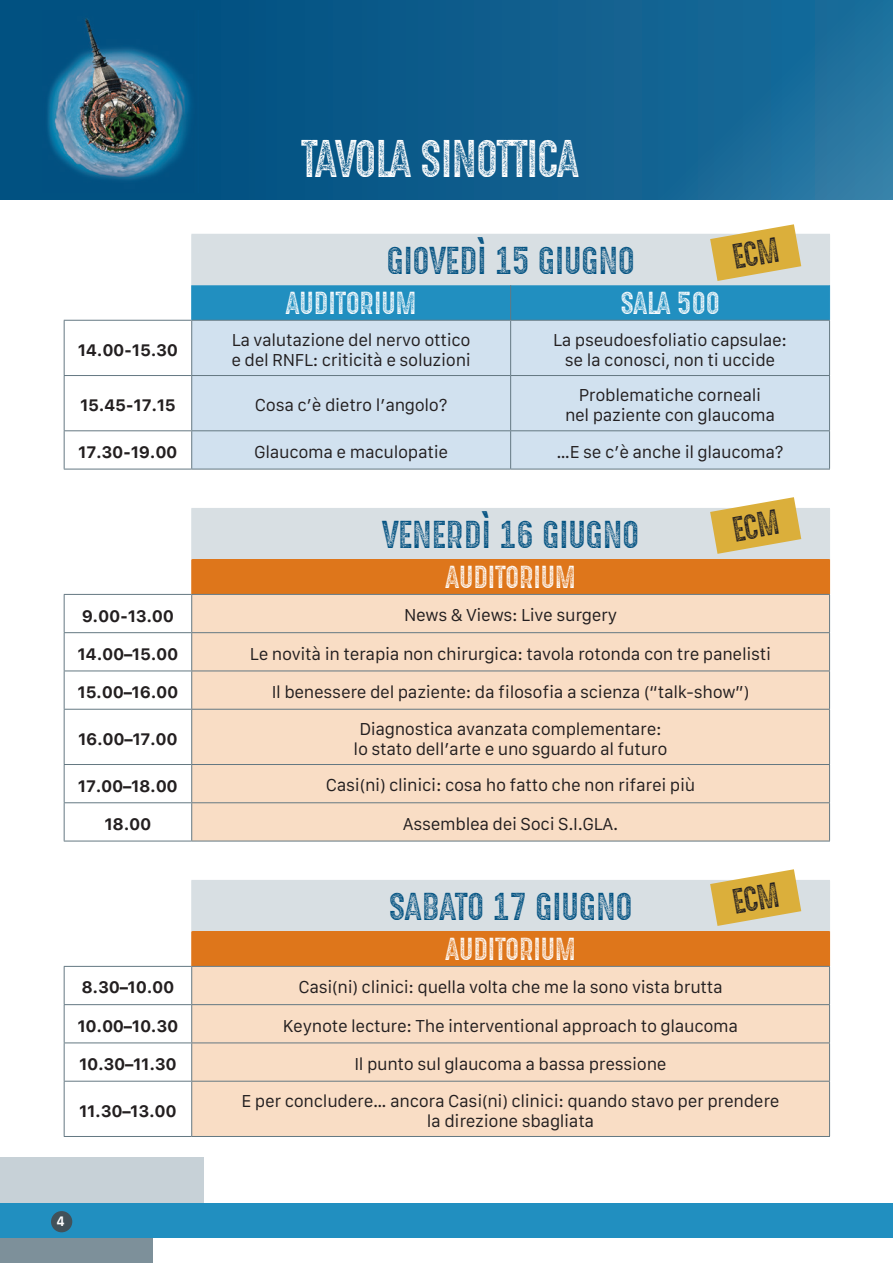
<style>
.page{position:relative;width:893px;height:1263px;background:#fff}
.page>*{position:absolute;margin:0;border:0;box-sizing:border-box;transform-origin:0 0}
.t1{font:45px "Gotcha Gothic Stamp";letter-spacing:-.02em;color:#fff;scale:.95 1}
.t2{font:33px "Gotcha Gothic Stamp";color:#015181}
.t3{font:27px "Gotcha Gothic Stamp";color:#fff}
.t4{font:16.5px/19.8px "Galvji";letter-spacing:-.02em;color:#231f20;text-align:center}
.t5{font:700 16.5px "Galvji";letter-spacing:-.02em;color:#231f20}
.t6{font:700 13.5px "Galvji";color:#fff;scale:.9 1}
</style>
<div class="page">
<div style="left:0;top:1199px;width:153px;height:64px;background:#7d909a"></div>
<div style="left:0;top:1157px;width:204px;height:46px;background:#c7d1d7"></div>
<div style="left:0;top:1203px;width:893px;height:34px;background:#218fc0"></div>
<div style="left:51px;top:1211px;width:21px;height:21px;background:#425159;border-radius:50%"></div>
<div style="left:204px;top:0;width:689px;height:199px;background:linear-gradient(to right,#014f80,#22729f)"></div>
<div style="left:0;top:0;width:204px;height:199px;background:#015181"></div>
<img style="left:48px;top:18px;width:142px;height:162px">
<div style="left:192px;top:321px;width:637px;height:148px;background:#d1e1ef"></div>
<hr style="left:64px;top:320px;width:128px;height:1px;background:#647882">
<hr style="left:64px;top:321px;width:1px;height:54px;background:#647882">
<hr style="left:192px;top:320px;width:319px;height:1px;background:#647882">
<hr style="left:191px;top:321px;width:1px;height:54px;background:#647882">
<hr style="left:511px;top:320px;width:319px;height:1px;background:#647882">
<hr style="left:510px;top:321px;width:1px;height:54px;background:#647882">
<hr style="left:829px;top:321px;width:1px;height:54px;background:#647882">
<hr style="left:64px;top:375px;width:128px;height:1px;background:#647882">
<hr style="left:64px;top:376px;width:1px;height:54px;background:#647882">
<hr style="left:192px;top:375px;width:319px;height:1px;background:#647882">
<hr style="left:191px;top:376px;width:1px;height:54px;background:#647882">
<hr style="left:511px;top:375px;width:319px;height:1px;background:#647882">
<hr style="left:510px;top:376px;width:1px;height:54px;background:#647882">
<hr style="left:829px;top:376px;width:1px;height:54px;background:#647882">
<hr style="left:64px;top:430px;width:128px;height:1px;background:#647882">
<hr style="left:64px;top:431px;width:1px;height:38px;background:#647882">
<hr style="left:192px;top:430px;width:319px;height:1px;background:#647882">
<hr style="left:191px;top:431px;width:1px;height:38px;background:#647882">
<hr style="left:511px;top:430px;width:319px;height:1px;background:#647882">
<hr style="left:510px;top:431px;width:1px;height:38px;background:#647882">
<hr style="left:829px;top:431px;width:1px;height:38px;background:#647882">
<hr style="left:64px;top:469px;width:128px;height:1px;background:#647882">
<hr style="left:192px;top:469px;width:319px;height:1px;background:#647882">
<hr style="left:511px;top:469px;width:319px;height:1px;background:#647882">
<hr style="left:191px;top:234px;width:320px;height:1px;background:#d8dfe3">
<hr style="left:191px;top:235px;width:1px;height:50px;background:#d8dfe3">
<hr style="left:191px;top:285px;width:1px;height:35px;background:#218fc0">
<div style="left:192px;top:508px;width:638px;height:51px;background:#d8dfe3"></div>
<div style="left:192px;top:559px;width:638px;height:35px;background:#de761b"></div>
<div style="left:192px;top:595px;width:637px;height:246px;background:#f9ddc5"></div>
<hr style="left:64px;top:594px;width:128px;height:1px;background:#647882">
<hr style="left:64px;top:595px;width:1px;height:37px;background:#647882">
<hr style="left:192px;top:594px;width:638px;height:1px;background:#647882">
<hr style="left:191px;top:595px;width:1px;height:37px;background:#647882">
<hr style="left:829px;top:595px;width:1px;height:37px;background:#647882">
<hr style="left:64px;top:632px;width:128px;height:1px;background:#647882">
<hr style="left:64px;top:633px;width:1px;height:37px;background:#647882">
<hr style="left:192px;top:632px;width:638px;height:1px;background:#647882">
<hr style="left:191px;top:633px;width:1px;height:37px;background:#647882">
<hr style="left:829px;top:633px;width:1px;height:37px;background:#647882">
<hr style="left:64px;top:670px;width:128px;height:1px;background:#647882">
<hr style="left:64px;top:671px;width:1px;height:38px;background:#647882">
<hr style="left:192px;top:670px;width:638px;height:1px;background:#647882">
<hr style="left:191px;top:671px;width:1px;height:38px;background:#647882">
<hr style="left:829px;top:671px;width:1px;height:38px;background:#647882">
<hr style="left:64px;top:709px;width:128px;height:1px;background:#647882">
<hr style="left:64px;top:710px;width:1px;height:54px;background:#647882">
<hr style="left:192px;top:709px;width:638px;height:1px;background:#647882">
<hr style="left:191px;top:710px;width:1px;height:54px;background:#647882">
<hr style="left:829px;top:710px;width:1px;height:54px;background:#647882">
<hr style="left:64px;top:764px;width:128px;height:1px;background:#647882">
<hr style="left:64px;top:765px;width:1px;height:37px;background:#647882">
<hr style="left:192px;top:764px;width:638px;height:1px;background:#647882">
<hr style="left:191px;top:765px;width:1px;height:37px;background:#647882">
<hr style="left:829px;top:765px;width:1px;height:37px;background:#647882">
<hr style="left:64px;top:802px;width:128px;height:1px;background:#647882">
<hr style="left:64px;top:803px;width:1px;height:38px;background:#647882">
<hr style="left:192px;top:802px;width:638px;height:1px;background:#647882">
<hr style="left:191px;top:803px;width:1px;height:38px;background:#647882">
<hr style="left:829px;top:803px;width:1px;height:38px;background:#647882">
<hr style="left:64px;top:841px;width:128px;height:1px;background:#647882">
<hr style="left:192px;top:841px;width:638px;height:1px;background:#647882">
<hr style="left:191px;top:508px;width:639px;height:1px;background:#d8dfe3">
<hr style="left:191px;top:509px;width:1px;height:50px;background:#d8dfe3">
<hr style="left:191px;top:559px;width:1px;height:35px;background:#de761b">
<div style="left:192px;top:880px;width:638px;height:51px;background:#d8dfe3"></div>
<div style="left:192px;top:931px;width:638px;height:35px;background:#de761b"></div>
<div style="left:192px;top:967px;width:637px;height:169px;background:#f9ddc5"></div>
<hr style="left:64px;top:966px;width:128px;height:1px;background:#647882">
<hr style="left:64px;top:967px;width:1px;height:37px;background:#647882">
<hr style="left:192px;top:966px;width:638px;height:1px;background:#647882">
<hr style="left:191px;top:967px;width:1px;height:37px;background:#647882">
<hr style="left:829px;top:967px;width:1px;height:37px;background:#647882">
<hr style="left:64px;top:1004px;width:128px;height:1px;background:#647882">
<hr style="left:64px;top:1005px;width:1px;height:37px;background:#647882">
<hr style="left:192px;top:1004px;width:638px;height:1px;background:#647882">
<hr style="left:191px;top:1005px;width:1px;height:37px;background:#647882">
<hr style="left:829px;top:1005px;width:1px;height:37px;background:#647882">
<hr style="left:64px;top:1042px;width:128px;height:1px;background:#647882">
<hr style="left:64px;top:1043px;width:1px;height:38px;background:#647882">
<hr style="left:192px;top:1042px;width:638px;height:1px;background:#647882">
<hr style="left:191px;top:1043px;width:1px;height:38px;background:#647882">
<hr style="left:829px;top:1043px;width:1px;height:38px;background:#647882">
<hr style="left:64px;top:1081px;width:128px;height:1px;background:#647882">
<hr style="left:64px;top:1081px;width:1px;height:55px;background:#647882">
<hr style="left:192px;top:1081px;width:638px;height:1px;background:#647882">
<hr style="left:191px;top:1081px;width:1px;height:55px;background:#647882">
<hr style="left:829px;top:1081px;width:1px;height:55px;background:#647882">
<hr style="left:64px;top:1136px;width:128px;height:1px;background:#647882">
<hr style="left:192px;top:1136px;width:638px;height:1px;background:#647882">
<hr style="left:191px;top:880px;width:639px;height:1px;background:#d8dfe3">
<hr style="left:191px;top:881px;width:1px;height:50px;background:#d8dfe3">
<hr style="left:191px;top:931px;width:1px;height:35px;background:#de761b">
<svg style="left:192px;top:224px;width:638px;height:96px;background:#9ac2ce"></svg>
<svg style="left:710px;top:497px;width:91px;height:57px"></svg>
<svg style="left:710px;top:869px;width:91px;height:57px"></svg>
<h1 class="t1" style="left:301px;top:125px;width:294px">TAVOLA SINOTTICA</h1>
<h2 class="t2" style="left:386px;top:235px;width:250px">GIOVEDÌ 15 GIUGNO</h2>
<h3 class="t3" style="left:286px;top:283px;width:132px">AUDITORIUM</h3>
<h3 class="t3" style="left:620px;top:283px;width:101px">SALA 500</h3>
<p class="t5" style="left:78px;top:340px;width:102px">14.00-15.30</p>
<p class="t4" style="left:231px;top:330px;width:241px;text-align:left">La valutazione del nervo ottico e del RNFL: criticità e soluzioni</p>
<p class="t4" style="left:553px;top:330px;width:236px">La pseudoesfoliatio capsulae: se la conosci, non ti uccide</p>
<p class="t5" style="left:80px;top:395px;width:97px">15.45-17.15</p>
<p class="t4" style="left:255px;top:396px;width:194px">Cosa c’è dietro l’angolo?</p>
<p class="t4" style="left:565px;top:386px;width:212px">Problematiche corneali nel paziente con glaucoma</p>
<p class="t5" style="left:78px;top:442px;width:101px">17.30-19.00</p>
<p class="t4" style="left:254px;top:442px;width:195px">Glaucoma e maculopatie</p>
<p class="t4" style="left:556px;top:442px;width:229px">…E se c’è anche il glaucoma?</p>
<h2 class="t2" style="left:382px;top:509px;width:258px">VENERDÌ 16 GIUGNO</h2>
<h3 class="t3" style="left:445px;top:557px;width:132px">AUDITORIUM</h3>
<p class="t5" style="left:82px;top:606px;width:94px">9.00-13.00</p>
<p class="t4" style="left:404px;top:606px;width:214px">News &amp; Views: Live surgery</p>
<p class="t5" style="left:78px;top:644px;width:102px">14.00–15.00</p>
<p class="t4" style="left:250px;top:644px;width:523px">Le novità in terapia non chirurgica: tavola rotonda con tre panelisti</p>
<p class="t5" style="left:78px;top:682px;width:102px">15.00–16.00</p>
<p class="t4" style="left:272px;top:682px;width:479px">Il benessere del paziente: da fi losofia a scienza (“talk-show”)</p>
<p class="t5" style="left:78px;top:729px;width:101px">16.00–17.00</p>
<p class="t4" style="left:354px;top:719px;width:315px">Diagnostica avanzata complementare: lo stato dell’arte e uno sguardo al futuro</p>
<p class="t5" style="left:78px;top:776px;width:101px">17.00–18.00</p>
<p class="t4" style="left:326px;top:776px;width:371px">Casi(ni) clinici: cosa ho fatto che non rifarei più</p>
<p class="t5" style="left:104px;top:814px;width:48px">18.00</p>
<p class="t4" style="left:403px;top:814px;width:217px">Assemblea dei Soci S.I.GLA.</p>
<h2 class="t2" style="left:389px;top:881px;width:245px">SABATO 17 GIUGNO</h2>
<h3 class="t3" style="left:445px;top:929px;width:132px">AUDITORIUM</h3>
<p class="t5" style="left:81px;top:978px;width:94px">8.30–10.00</p>
<p class="t4" style="left:298px;top:978px;width:426px">Casi(ni) clinici: quella volta che me la sono vista brutta</p>
<p class="t5" style="left:77px;top:1016px;width:102px">10.00–10.30</p>
<p class="t4" style="left:283px;top:1016px;width:457px">Keynote lecture: The interventional approach to glaucoma</p>
<p class="t5" style="left:79px;top:1054px;width:99px">10.30–11.30</p>
<p class="t4" style="left:354px;top:1054px;width:314px">Il punto sul glaucoma a bassa pressione</p>
<p class="t5" style="left:79px;top:1101px;width:99px">11.30–13.00</p>
<p class="t4" style="left:241px;top:1091px;width:540px">E per concludere… ancora Casi(ni) clinici: quando stavo per prendere la direzione sbagliata</p>
<p class="t6" style="left:57px;top:1213px;width:11px">4</p>
</div>
